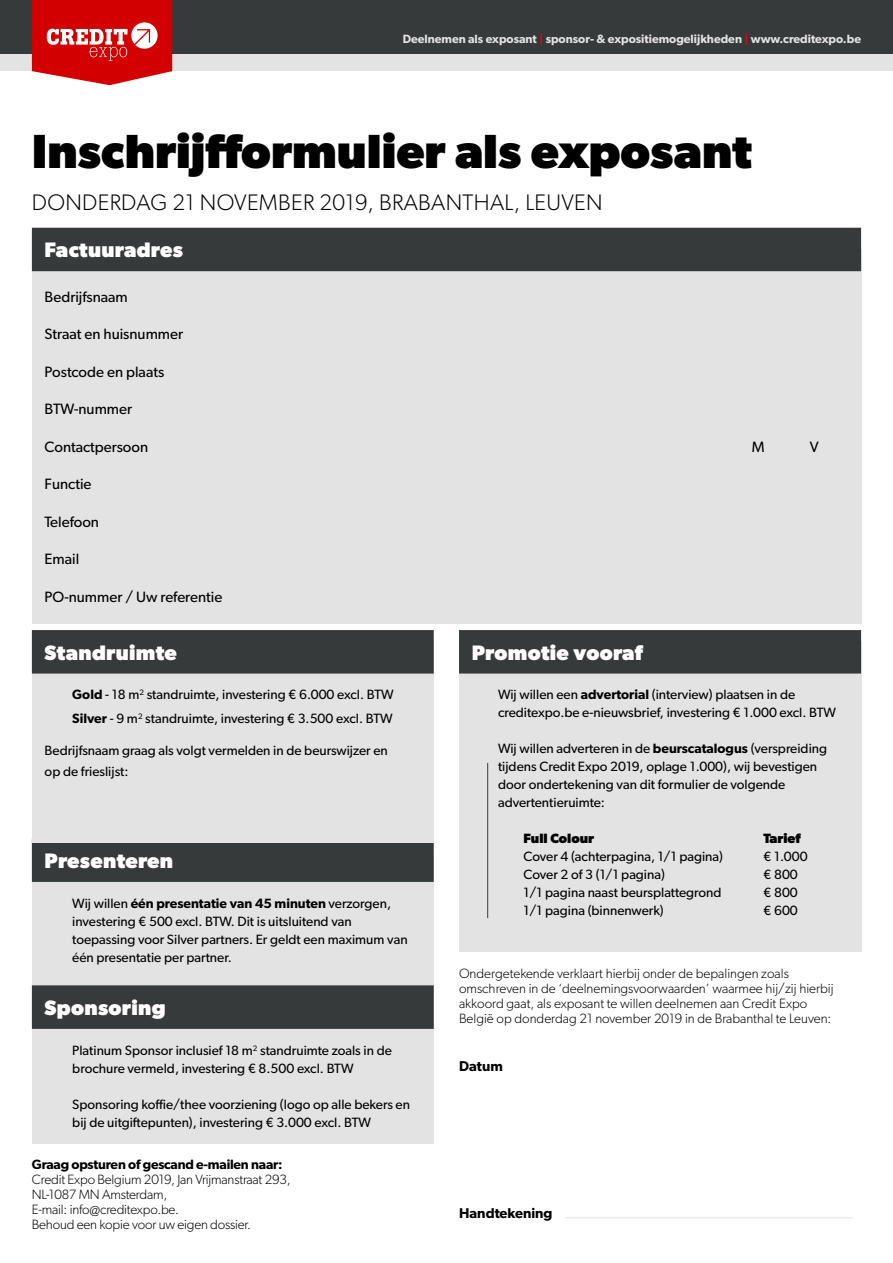
<style>
.page{position:relative;width:893px;height:1263px;background:#fff}
.page>*{position:absolute;margin:0;border:0;box-sizing:border-box;transform-origin:0 0}
.t1{font:700 48px "Gibson";color:#000}
.t2{font:300 22.5px "Gibson";letter-spacing:.015em;color:#000}
.t3{font:700 21px "Gibson";letter-spacing:.015em;color:#fff}
.t4{font:15px "Gibson";color:#000}
.t5{font:600 14.25px "Gibson";color:#000}
.t6{font:13.5px/18px "Gibson";color:#000}
.t7{font:300 13.5px/15px "Gibson";color:#000}
.t8{font:600 13.5px "Gibson";letter-spacing:-.015em;color:#000}
.t9{font:700 13.5px "Gibson";color:#000}
.t10{font:600 12px "Gibson";color:#e3e3e3}
.s1{color:#db0812}
.s2{font-weight:600}
</style>
<div class="page">
<div style="left:32px;top:249px;width:829px;height:374px;background:#e3e3e3"></div>
<div style="left:32px;top:857px;width:402px;height:195px;background:#e3e3e3"></div>
<div style="left:32px;top:1032px;width:402px;height:112px;background:#e3e3e3"></div>
<div style="left:32px;top:228px;width:829px;height:43px;background:#373a3b"></div>
<div style="left:459px;top:640px;width:402px;height:311px;background:#e3e3e3"></div>
<div style="left:459px;top:630px;width:402px;height:43px;background:#373a3b"></div>
<div style="left:32px;top:838px;width:402px;height:44px;background:#373a3b"></div>
<div style="left:32px;top:985px;width:402px;height:44px;background:#373a3b"></div>
<hr style="left:566px;top:1217px;width:287px;height:1px;background:#e3e3e3">
<hr style="left:487px;top:763px;width:1px;height:155px;background:#373a3b">
<div style="left:32px;top:640px;width:402px;height:203px;background:#e3e3e3"></div>
<div style="left:32px;top:630px;width:402px;height:43px;background:#373a3b"></div>
<div style="left:0;top:18px;width:893px;height:53px;background:#e3e3e3"></div>
<div style="left:0;top:0;width:893px;height:53px;background:#373a3b"></div>
<svg style="left:32px;top:0;width:140px;height:85px;background:#da3131"></svg>
<p class="t10" style="left:403px;top:32px;width:460px">Deelnemen als exposant <span class="s1">|</span> sponsor- &amp; expositiemogelijkheden <span class="s1">|</span> www.creditexpo.be</p>
<h1 class="t1" style="left:32px;top:123px;width:721px">Inschrijfformulier als exposant</h1>
<h2 class="t2" style="left:32px;top:188px;width:572px">DONDERDAG 21 NOVEMBER 2019, BRABANTHAL, LEUVEN</h2>
<h3 class="t3" style="left:45px;top:238px;width:140px">Factuuradres</h3>
<p class="t4" style="left:45px;top:288px;width:85px">Bedrijfsnaam</p>
<p class="t4" style="left:45px;top:325px;width:140px">Straat en huisnummer</p>
<p class="t4" style="left:45px;top:363px;width:121px">Postcode en plaats</p>
<p class="t4" style="left:45px;top:400px;width:89px">BTW-nummer</p>
<p class="t4" style="left:45px;top:438px;width:105px">Contactpersoon</p>
<p class="t4" style="left:752px;top:438px;width:14px">M</p>
<p class="t4" style="left:810px;top:438px;width:10px">V</p>
<p class="t4" style="left:45px;top:475px;width:48px">Functie</p>
<p class="t4" style="left:45px;top:513px;width:56px">Telefoon</p>
<p class="t4" style="left:45px;top:550px;width:36px">Email</p>
<p class="t4" style="left:45px;top:588px;width:179px">PO-nummer / Uw referentie</p>
<h3 class="t3" style="left:45px;top:640px;width:134px">Standruimte</h3>
<p class="t6" style="left:72px;top:682px;width:323px;line-height:24px"><span class="s2">Gold</span> - 18 m<sup>2</sup> standruimte, investering ¤ 6.000 excl. BTW<br><span class="s2">Silver</span> - 9 m<sup>2</sup> standruimte, investering ¤ 3.500 excl. BTW</p>
<p class="t6" style="left:45px;top:739px;width:345px;line-height:21px">Bedrijfsnaam graag als volgt vermelden in de beurswijzer en op de frieslijst:</p>
<h3 class="t3" style="left:45px;top:848px;width:130px">Presenteren</h3>
<p class="t6" style="left:72px;top:894px;width:337px">Wij willen <span class="s2">één presentatie van 45 minuten</span> verzorgen, investering ¤ 500 excl. BTW. Dit is uitsluitend van toepassing voor Silver partners. Er geldt een maximum van één presentatie per partner.</p>
<h3 class="t3" style="left:45px;top:995px;width:123px">Sponsoring</h3>
<p class="t6" style="left:72px;top:1041px;width:321px">Platinum Sponsor inclusief 18 m<sup>2</sup> standruimte zoals in de brochure vermeld, investering ¤ 8.500 excl. BTW</p>
<p class="t6" style="left:72px;top:1095px;width:339px">Sponsoring koffie/thee voorziening (logo op alle bekers en bij de uitgiftepunten), investering ¤ 3.000 excl. BTW</p>
<p class="t8" style="left:32px;top:1156px;width:252px">Graag opsturen of gescand e-mailen naar:</p>
<p class="t7" style="left:32px;top:1171px;width:260px">Credit Expo Belgium 2019, Jan Vrijmanstraat 293, NL-1087 MN Amsterdam,<br>E-mail: info@creditexpo.be.<br>Behoud een kopie voor uw eigen dossier.</p>
<h3 class="t3" style="left:472px;top:640px;width:172px">Promotie vooraf</h3>
<p class="t6" style="left:498px;top:685px;width:340px">Wij willen een <span class="s2">advertorial</span> (interview) plaatsen in de creditexpo.be e-nieuwsbrief, investering ¤ 1.000 excl. BTW</p>
<p class="t6" style="left:498px;top:739px;width:331px">Wij willen adverteren in de <span class="s2">beurscatalogus</span> (verspreiding tijdens Credit Expo 2019, oplage 1.000), wij bevestigen door ondertekening van dit formulier de volgende advertentieruimte:</p>
<p class="t9" style="left:524px;top:831px;width:72px">Full Colour</p>
<p class="t9" style="left:764px;top:831px;width:38px">Tarief</p>
<p class="t6" style="left:524px;top:847px;width:201px">Cover 4 (achterpagina, 1/1 pagina)</p>
<p class="t6" style="left:764px;top:847px;width:46px">€ 1.000</p>
<p class="t6" style="left:524px;top:865px;width:143px">Cover 2 of 3 (1/1 pagina)</p>
<p class="t6" style="left:764px;top:865px;width:36px">€ 800</p>
<p class="t6" style="left:524px;top:883px;width:200px">1/1 pagina naast beursplattegrond</p>
<p class="t6" style="left:764px;top:883px;width:36px">€ 800</p>
<p class="t6" style="left:524px;top:901px;width:142px">1/1 pagina (binnenwerk)</p>
<p class="t6" style="left:764px;top:901px;width:36px">€ 600</p>
<p class="t7" style="left:459px;top:966px;width:376px">Ondergetekende verklaart hierbij onder de bepalingen zoals omschreven in de ‘deelnemingsvoorwaarden’ waarmee hij/zij hierbij akkoord gaat, als exposant te willen deelnemen aan Credit Expo België op donderdag 21 november 2019 in de Brabanthal te Leuven:</p>
<p class="t5" style="left:459px;top:1057px;width:45px">Datum</p>
<p class="t5" style="left:459px;top:1204px;width:95px">Handtekening</p>
</div>
